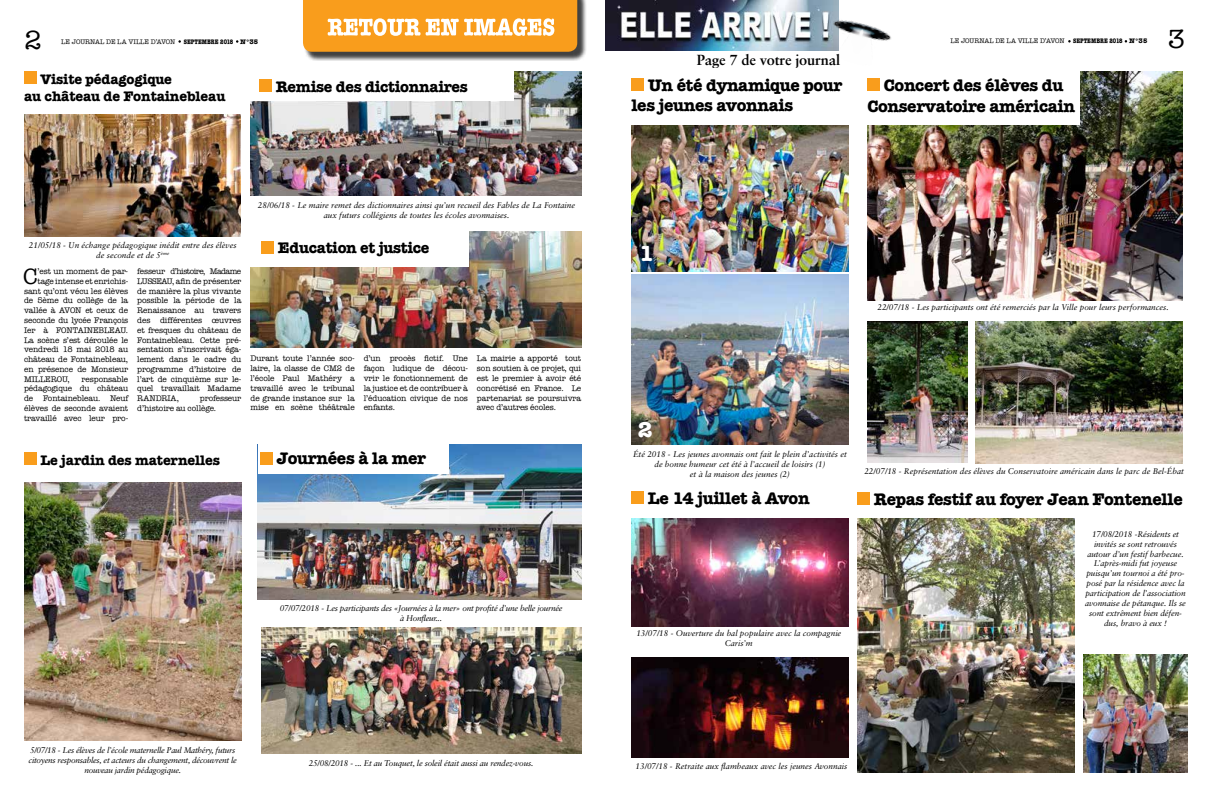
<style>
.page{position:relative;width:1212px;height:798px;background:#fff}
.page>*{position:absolute;margin:0;border:0;box-sizing:border-box;transform-origin:0 0}
.t1{font:27px "American Typewriter";color:#000}
.t2{font:22.73px "American Typewriter";color:#000}
.t3{font:700 22.5px "American Typewriter";color:#fff}
.t4{font:700 17.25px/20.7px "American Typewriter";letter-spacing:-.02em;color:#000;text-align:center}
.t5{font:700 15.75px "American Typewriter";letter-spacing:-.02em;color:#000}
.t6{font:700 14.62px "Sabon";letter-spacing:-.01em;color:#000}
.t7{font:700 14.25px/17.1px "American Typewriter";letter-spacing:-.01em;color:#000}
.t8{font:8.25px/9.8px "American Typewriter";letter-spacing:-.01em;color:#000;text-align:justify}
.t9{font:italic 8.25px/9.9px "Sabon";color:#000;text-align:center}
.t10{font:italic 8.25px/9.9px "Sabon";letter-spacing:-.03em;color:#000;text-align:center}
.t11{font:italic 8.25px "Sabon";letter-spacing:-.02em;color:#000}
.t12{font:6.75px "American Typewriter";color:#000}
.t13{font:700 condensed 6.75px "American Typewriter";color:#000}
.s1{font-stretch:normal}
</style>
<div class="page">
<img style="left:250px;top:231px;width:331px;height:116px">
<img style="left:606px;top:0;width:233px;height:50px">
<div style="left:304px;top:0;width:282px;height:61px;background:#000;opacity:.75"></div>
<svg style="left:303px;top:0;width:274px;height:52px;background:#f8ac40"></svg>
<img style="left:631px;top:657px;width:217px;height:100px">
<img style="left:631px;top:518px;width:217px;height:108px">
<div style="left:631px;top:491px;width:13px;height:12px;background:#f99d1c"></div>
<img style="left:867px;top:71px;width:315px;height:230px">
<div style="left:857px;top:68px;width:223px;height:57px;background:#fff"></div>
<div style="left:867px;top:78px;width:13px;height:13px;background:#f99d1c"></div>
<img style="left:824px;top:16px;width:67px;height:35px">
<img style="left:1083px;top:654px;width:104px;height:118px">
<img style="left:857px;top:518px;width:217px;height:254px">
<div style="left:857px;top:492px;width:13px;height:13px;background:#f99d1c"></div>
<img style="left:258px;top:444px;width:323px;height:155px">
<img style="left:261px;top:627px;width:320px;height:126px">
<img style="left:631px;top:125px;width:217px;height:146px">
<div style="left:258px;top:443px;width:190px;height:30px;background:#fff"></div>
<div style="left:260px;top:451px;width:13px;height:13px;background:#f99d1c"></div>
<img style="left:250px;top:71px;width:331px;height:124px">
<img style="left:24px;top:115px;width:217px;height:121px">
<div style="left:237px;top:66px;width:277px;height:34px;background:#fff"></div>
<div style="left:249px;top:227px;width:219px;height:39px;background:#fff"></div>
<div style="left:259px;top:79px;width:13px;height:13px;background:#f99d1c"></div>
<div style="left:261px;top:240px;width:13px;height:13px;background:#f99d1c"></div>
<div style="left:24px;top:71px;width:13px;height:13px;background:#f99d1c"></div>
<img style="left:867px;top:321px;width:100px;height:141px">
<img style="left:976px;top:321px;width:207px;height:142px">
<img style="left:24px;top:482px;width:217px;height:258px">
<div style="left:24px;top:452px;width:13px;height:13px;background:#f99d1c"></div>
<img style="left:631px;top:274px;width:217px;height:170px">
<div style="left:631px;top:78px;width:13px;height:13px;background:#f99d1c"></div>
<h1 class="t1" style="left:24px;top:19px;width:19px">2</h1>
<p class="t12" style="left:61px;top:36px;width:116px">LE JOURNAL DE LA VILLE D’AVON</p>
<p class="t13" style="left:184px;top:36px;width:76px">SEPTEMBRE 2018 <span class="s1">N°35</span></p>
<p class="t12" style="left:950px;top:36px;width:116px">LE JOURNAL DE LA VILLE D’AVON</p>
<p class="t13" style="left:1073px;top:36px;width:76px">SEPTEMBRE 2018 <span class="s1">N°35</span></p>
<h1 class="t1" style="left:1168px;top:19px;width:19px">3</h1>
<h3 class="t7" style="left:24px;top:70px;width:203px;text-indent:16px">Visite pédagogique<br>au château de Fontainebleau</h3>
<h3 class="t5" style="left:276px;top:73px;width:193px">Remise des dictionnaires</h3>
<p class="t9" style="left:29px;top:240px;width:209px">21/05/18 - Un échange pédagogique inédit entre des élèves de seconde et de 5<sup>ème</sup></p>
<h2 class="t2" style="left:23px;top:259px;width:16px">C</h2>
<p class="t8" style="left:37px;top:266px;width:92px">’est un moment de par-</p>
<p class="t8" style="left:37px;top:276px;width:92px">tage intense et enrichis-</p>
<p class="t8" style="left:24px;top:286px;width:106px">sant qu’ont vécu les élèves</p>
<p class="t8" style="left:24px;top:295px;width:106px">de 5ème du collège de la</p>
<p class="t8" style="left:24px;top:305px;width:106px">vallée à AVON et ceux de</p>
<p class="t8" style="left:24px;top:315px;width:106px">seconde du lycée François</p>
<p class="t8" style="left:24px;top:325px;width:44px">Ier à Fonta</p>
<p class="t8" style="left:24px;top:325px;width:106px;text-indent:60px">inebleau.<br>La scène s’est déroulée le vendredi 18 mai 2018 au château de Fontainebleau, en présence de Monsieur MILLEROU,</p>
<p class="t8" style="left:24px;top:373px;width:106px;text-indent:57px">responsable pédagogique du château de Fontainebleau. Neuf élèves de seconde avaient travaillé avec leur pro-</p>
<p class="t8" style="left:137px;top:266px;width:106px">fesseur d’histoire, Madame LUSSEAU, afin de présenter de manière la plus vivante possible la période de la Renaissance au travers des différentes œuvres et fresques du château de Fontainebleau. Cette pré&shy;sentation s’inscrivait éga&shy;lement dans le cadre du programme d’histoire de l’art de cinquième sur le&shy;quel travaillait Madame RANDRIA,</p>
<p class="t8" style="left:137px;top:393px;width:106px;text-indent:63px">professeur d’histoire au collège.</p>
<p class="t9" style="left:258px;top:200px;width:319px">28/06/18 - Le maire remet des dictionnaires ainsi qu’un recueil des Fables de La Fontaine aux futurs collégiens de toutes les écoles avonnaises.</p>
<h3 class="t5" style="left:278px;top:234px;width:153px">Education et justice</h3>
<p class="t8" style="left:250px;top:353px;width:106px">Durant toute l’année sco&shy;laire, la classe de CM2 de l’école Paul Mathéry a travaillé avec le tribunal de grande instance sur la mise en scène théâtrale</p>
<p class="t8" style="left:364px;top:353px;width:106px">d’un procès fictif. Une façon ludique de décou&shy;vrir le fonctionnement de la justice et de contribuer à l’éducation civique de nos enfants.</p>
<p class="t8" style="left:477px;top:353px;width:106px">La mairie a apporté tout son soutien à ce projet, qui est le premier à avoir été concrétisé en France. Le partenariat se poursuivra avec d’autres écoles.</p>
<h3 class="t7" style="left:41px;top:451px;width:181px">Le jardin des maternelles</h3>
<h3 class="t4" style="left:277px;top:447px;width:151px">Journées à la mer</h3>
<p class="t10" style="left:280px;top:603px;width:284px">07/07/2018 - Les participants des «Journées à la mer» ont profité d’une belle journée à Honfleur...</p>
<p class="t10" style="left:29px;top:744px;width:210px">5/07/18 - Les élèves de l’école maternelle Paul Mathéry, futurs citoyens responsables, et acteurs du changement, découvrent le nouveau jardin pédagogique.</p>
<p class="t11" style="left:309px;top:757px;width:226px">25/08/2018 - ... Et au Touquet, le soleil était aussi au rendez-vous.</p>
<h3 class="t6" style="left:697px;top:51px;width:145px">Page 7 de votre journal</h3>
<h3 class="t4" style="left:631px;top:74px;width:213px;text-align:left;text-indent:16px">Un été dynamique pour les jeunes avonnais</h3>
<h3 class="t4" style="left:867px;top:74px;width:209px">Concert des élèves du<br>Conservatoire américain</h3>
<h3 class="t3" style="left:639px;top:234px;width:16px">1</h3>
<p class="t9" style="left:877px;top:302px;width:293px">22/07/18 - Les participants ont été remerciés par la Ville pour leurs performances.</p>
<h3 class="t3" style="left:638px;top:410px;width:16px">2</h3>
<p class="t9" style="left:633px;top:449px;width:215px">é té 2018 - Les jeunes avonnais ont fait le plein d’activités et de bonne humeur cet été à l’accueil de loisirs (1)<br>et à la maison des jeunes (2)</p>
<h3 class="t4" style="left:648px;top:486px;width:163px">Le 14 juillet à Avon</h3>
<p class="t9" style="left:636px;top:627px;width:206px">13/07/18 - Ouverture du bal populaire avec la compagnie<br>Caris’m</p>
<p class="t9" style="left:864px;top:466px;width:321px">22/07/18 - Représentation des élèves du Conservatoire américain dans le parc de Bel-Ébat</p>
<h3 class="t4" style="left:874px;top:488px;width:310px">Repas festif au foyer Jean Fontenelle</h3>
<p class="t9" style="left:1085px;top:528px;width:102px">17/08/2018 -Résidents et invités se sont retrouvés autour d’un festif barbecue.<br>L’après-midi fut joyeuse puisqu’un tournoi a été pro&shy;posé par la résidence avec la participation de l’association avonnaise de pétanque. Ils se sont extrêment bien défen&shy;dus, bravo à eux !</p>
<p class="t9" style="left:635px;top:760px;width:213px">13/07/18 - Retraite aux flambeaux avec les jeunes Avonnais</p>
</div>
